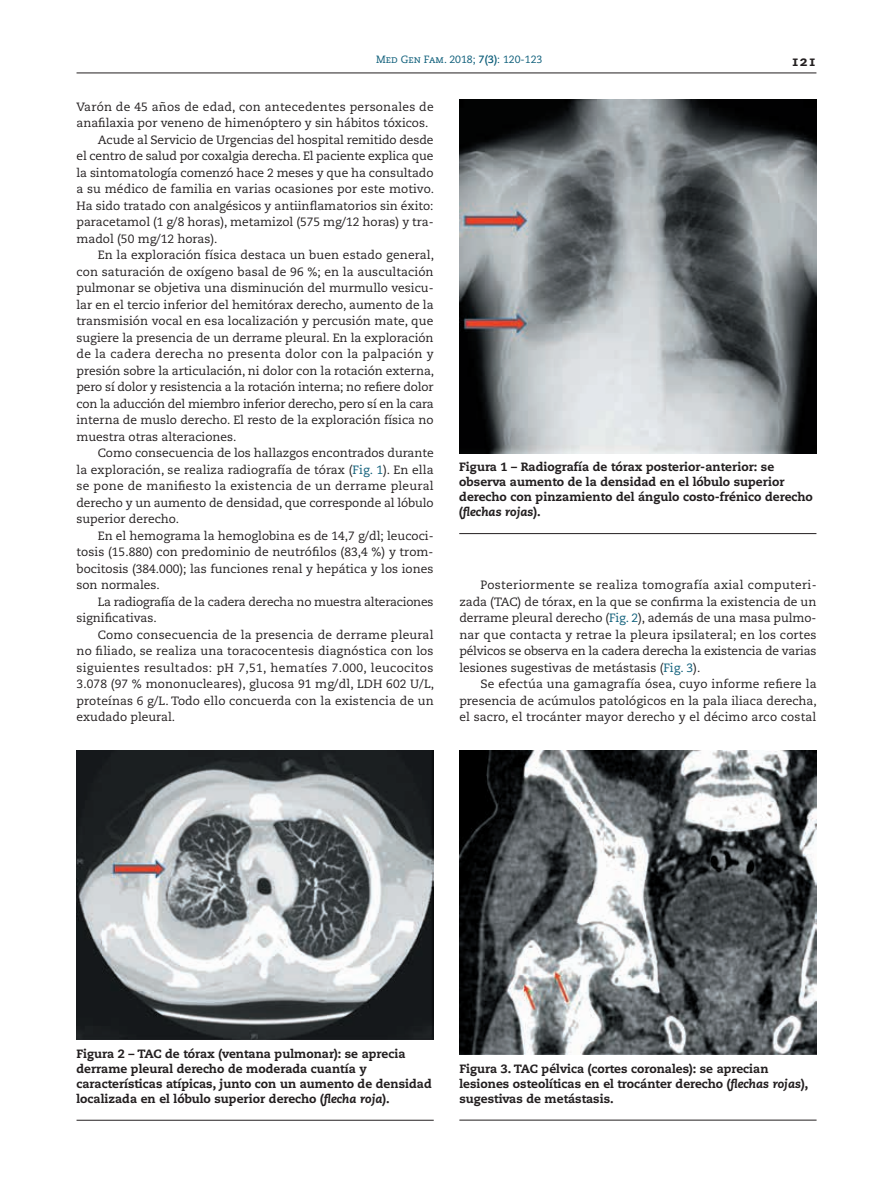
<style>
.page{position:relative;width:893px;height:1191px;background:#fff}
.page>*{position:absolute;margin:0;border:0;box-sizing:border-box;transform-origin:0 0}
.t1{font:14.25px "Caecilia Heavy SC";color:#231f20}
.t2{font:12px/16.5px "Caecilia";color:#231f20;text-align:justify}
.t3{font:800 12px/15px "Caecilia";color:#231f20}
.t4{font:12px "Caecilia";letter-spacing:.03em;color:#231f20}
.t5{font:12px "Caecilia";letter-spacing:.02em;color:#231f20}
.t6{font:12px "Caecilia";letter-spacing:.025em;color:#231f20}
.t7{font:10.5px "Caecilia";color:#0c5d79}
.s1{font-family:"Caecilia Roman SC"}
.s2{font-weight:700}
.s3{color:#0c5d79}
.s4{font-style:italic}
</style>
<div class="page">
<hr style="left:77px;top:73px;width:739px;height:1px;background:#231f20">
<img style="left:459px;top:99px;width:357px;height:354px">
<img style="left:459px;top:750px;width:357px;height:304px">
<img style="left:77px;top:750px;width:357px;height:289px">
<hr style="left:77px;top:1120px;width:357px;height:1px;background:#231f20">
<hr style="left:459px;top:533px;width:357px;height:1px;background:#231f20">
<hr style="left:459px;top:1119px;width:358px;height:1px;background:#231f20">
<p class="t7" style="left:376px;top:53px;width:168px"><span class="s1">Med Gen Fam.</span> 2018; <span class="s2">7(3)</span>: 120-123</p>
<p class="t1" style="left:791px;top:52px;width:27px">121</p>
<p class="t2" style="left:77px;top:98px;width:359px">Varón de 45 años de edad, con antecedentes personales de</p>
<p class="t2" style="left:77px;top:115px;width:353px">anafilaxia por veneno de himenóptero y sin hábitos tóxicos.</p>
<p class="t2" style="left:98px;top:131px;width:337px">Acude al Servicio de Urgencias del hospital remitido desde</p>
<p class="t2" style="left:77px;top:148px;width:358px">el centro de salud por coxalgia derecha. El paciente explica que</p>
<p class="t2" style="left:77px;top:164px;width:358px">la sintomatología comenzó hace 2 meses y que ha consultado</p>
<p class="t2" style="left:77px;top:181px;width:359px">a su médico de familia en varias ocasiones por este motivo.</p>
<p class="t2" style="left:77px;top:197px;width:359px">Ha sido tratado con analgésicos y antiinflamatorios sin éxito:</p>
<p class="t2" style="left:77px;top:214px;width:359px">paracetamol (1 g/8 horas), metamizol (575 mg/12 horas) y tra-</p>
<p class="t2" style="left:77px;top:230px;width:142px">madol (50 mg/12 horas).</p>
<p class="t2" style="left:98px;top:247px;width:338px">En la exploración física destaca un buen estado general,</p>
<p class="t2" style="left:77px;top:263px;width:359px">con saturación de oxígeno basal de 96 %; en la auscultación</p>
<p class="t2" style="left:77px;top:280px;width:359px">pulmonar se objetiva una disminución del murmullo vesicu-</p>
<p class="t2" style="left:77px;top:296px;width:359px">lar en el tercio inferior del hemitórax derecho, aumento de la</p>
<p class="t2" style="left:77px;top:313px;width:358px">transmisión vocal en esa localización y percusión mate, que</p>
<p class="t2" style="left:77px;top:329px;width:359px">sugiere la presencia de un derrame pleural. En la exploración</p>
<p class="t6" style="left:77px;top:347px;width:359px">de la cadera derecha no presenta dolor con la palpación y</p>
<p class="t2" style="left:77px;top:362px;width:359px">presión sobre la articulación, ni dolor con la rotación externa,</p>
<p class="t2" style="left:77px;top:379px;width:359px">pero sí dolor y resistencia a la rotación interna; no refiere dolor</p>
<p class="t2" style="left:77px;top:395px;width:359px">con la aducción del miembro inferior derecho, pero sí en la cara</p>
<p class="t2" style="left:77px;top:412px;width:359px">interna de muslo derecho. El resto de la exploración física no</p>
<p class="t2" style="left:77px;top:428px;width:161px">muestra otras alteraciones.</p>
<p class="t2" style="left:98px;top:445px;width:337px">Como consecuencia de los hallazgos encontrados durante</p>
<p class="t2" style="left:77px;top:461px;width:359px">la exploración, se realiza radiografía de tórax (<span class="s3">Fig. 1</span>). En ella</p>
<p class="t5" style="left:77px;top:479px;width:359px">se pone de manifiesto la existencia de un derrame pleural</p>
<p class="t2" style="left:77px;top:494px;width:359px">derecho y un aumento de densidad, que corresponde al lóbulo</p>
<p class="t2" style="left:77px;top:511px;width:104px">superior derecho.</p>
<p class="t2" style="left:98px;top:527px;width:337px">En el hemograma la hemoglobina es de 14,7 g/dl; leucoci-</p>
<p class="t2" style="left:77px;top:544px;width:358px">tosis (15.880) con predominio de neutrófilos (83,4 %) y trom-</p>
<p class="t2" style="left:77px;top:560px;width:358px">bocitosis (384.000); las funciones renal y hepática y los iones</p>
<p class="t2" style="left:77px;top:577px;width:85px">son normales.</p>
<p class="t2" style="left:98px;top:593px;width:337px">La radiografía de la cadera derecha no muestra alteraciones</p>
<p class="t2" style="left:77px;top:610px;width:82px">significativas.</p>
<p class="t2" style="left:98px;top:626px;width:337px">Como consecuencia de la presencia de derrame pleural</p>
<p class="t2" style="left:77px;top:643px;width:359px">no filiado, se realiza una toracocentesis diagnóstica con los</p>
<p class="t4" style="left:77px;top:660px;width:358px">siguientes resultados: pH 7,51, hematíes 7.000, leucocitos</p>
<p class="t2" style="left:77px;top:676px;width:359px">3.078 (97 % mononucleares), glucosa 91 mg/dl, LDH 602 U/L,</p>
<p class="t2" style="left:77px;top:692px;width:359px">proteínas 6 g/L. Todo ello concuerda con la existencia de un</p>
<p class="t2" style="left:77px;top:709px;width:100px">exudado pleural.</p>
<p class="t3" style="left:459px;top:460px;width:355px">Figura 1 – Radiografía de tórax posterior-anterior: se observa aumento de la densidad en el lóbulo superior derecho con pinzamiento del ángulo costo-frénico derecho (<span class="s4">flechas rojas</span>).</p>
<p class="t2" style="left:459px;top:577px;width:359px;text-indent:21px">Posteriormente se realiza tomografía axial computeri&shy;zada (TAC) de tórax, en la que se confirma la existencia de un derrame pleural derecho (<span class="s3">Fig. 2</span>), además de una masa pulmo&shy;nar que contacta y retrae la pleura ipsilateral; en los cortes pélvicos se observa en la cadera derecha la existencia de varias lesiones sugestivas de metástasis (<span class="s3">Fig. 3</span>).</p>
<p class="t2" style="left:459px;top:676px;width:359px;text-indent:21px">Se efectúa una gamagrafía ósea, cuyo informe refiere la presencia de acúmulos patológicos en la pala iliaca derecha, el sacro, el trocánter mayor derecho y el décimo arco costal</p>
<p class="t3" style="left:77px;top:1046px;width:357px">Figura 2 – TAC de tórax (ventana pulmonar): se aprecia derrame pleural derecho de moderada cuantía y características atípicas, junto con un aumento de densidad localizada en el lóbulo superior derecho (<span class="s4">flecha roja</span>).</p>
<p class="t3" style="left:459px;top:1061px;width:350px">Figura 3. TAC pélvica (cortes coronales): se aprecian lesiones osteolíticas en el trocánter derecho (<span class="s4">flechas rojas</span>), sugestivas de metástasis.</p>
</div>
